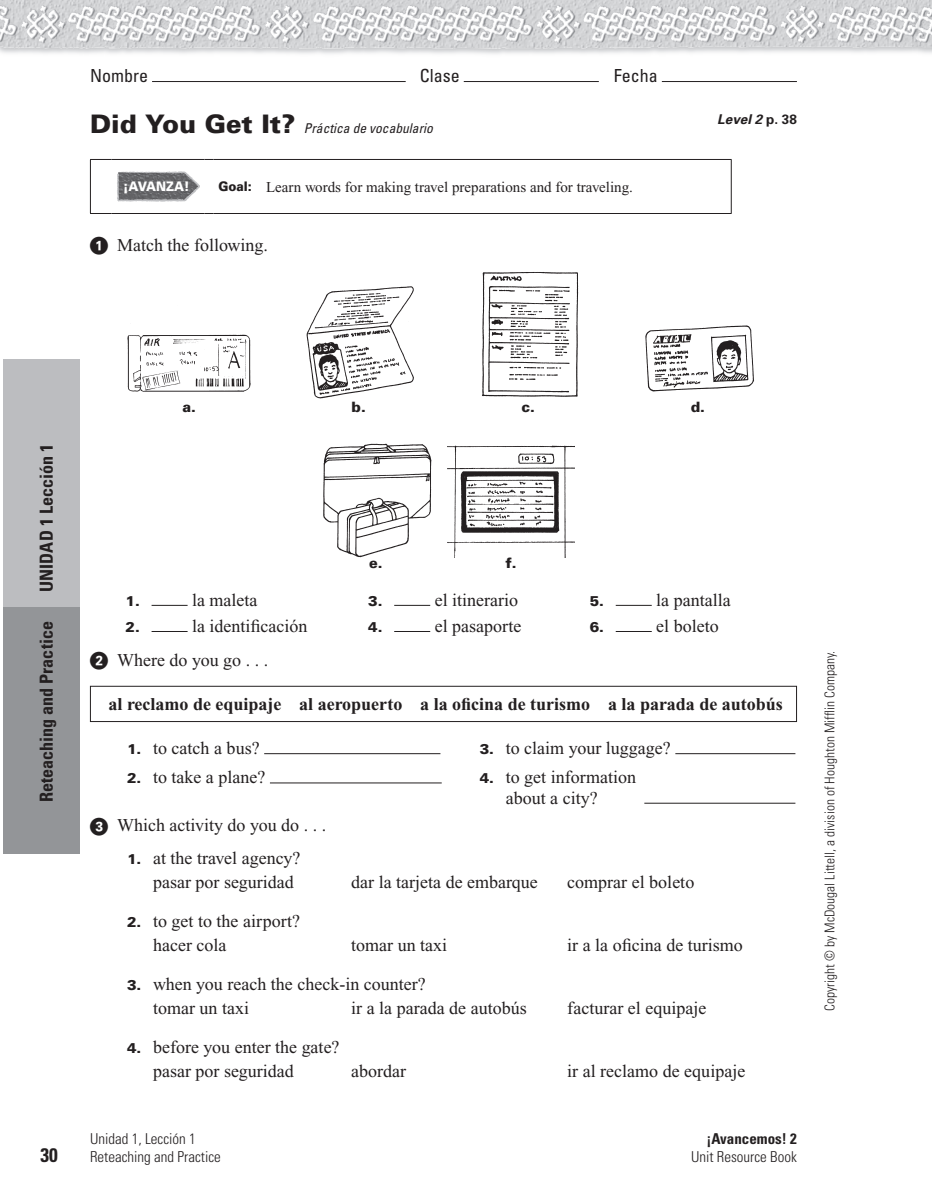
<style>
.page{position:relative;width:932px;height:1186px;background:#fff}
.page>*{position:absolute;margin:0;border:0;box-sizing:border-box;transform-origin:0 0}
.t1{font:700 condensed 19.5px "Univers";color:#231f20}
.t2{font:18px/24.8px "Times";color:#231f20}
.t3{font:700 18px "Times";color:#231f20}
.t4{font:700 condensed 18px "Univers";color:#231f20}
.t5{font:condensed 18px "Univers";color:#231f20}
.t6{font:15px "Times";color:#231f20}
.t7{font:300 condensed 15px/18px "Univers";color:#231f20}
.t8{font:700 condensed 15px "Univers";color:#231f20}
.t9{font:900 14.25px "Univers";color:#231f20}
.t10{font:300 condensed 13.5px "Univers";color:#231f20}
.t11{font:italic condensed 13.5px "Univers";color:#231f20}
.t12{font:italic 700 13.5px "Univers";color:#231f20}
.t13{font:900 13.2px "Univers";color:#fff;scale:.91 1}
.s1{font-weight:900;font-style:normal;font-stretch:normal;font-size:25.5px}
.s2{font-family:"Univers";font-weight:900;font-size:13.2px}
.s3{font-family:"Pcnumber";font-size:22.5px}
.s4{font-style:normal}
.s5{font-family:"Univers";font-weight:900;font-size:14.25px}
</style>
<div class="page">
<img style="left:0;top:0;width:912px;height:49px">
<svg style="left:912px;top:47px;width:6px;height:7px"></svg>
<img style="left:912px;top:0;width:6px;height:47px">
<hr style="left:152px;top:81px;width:253px;height:1px;background:#231f20">
<hr style="left:464px;top:81px;width:135px;height:1px;background:#231f20">
<hr style="left:662px;top:81px;width:135px;height:1px;background:#231f20">
<img style="left:918px;top:0;width:14px;height:53px">
<img style="left:918px;top:0;width:1px;height:47px">
<img style="left:127px;top:334px;width:124px;height:58px">
<img style="left:306px;top:286px;width:108px;height:113px">
<img style="left:482px;top:272px;width:97px;height:125px">
<img style="left:645px;top:325px;width:109px;height:67px">
<img style="left:323px;top:443px;width:109px;height:114px">
<img style="left:448px;top:445px;width:126px;height:112px">
<hr style="left:152px;top:605px;width:36px;height:1px;background:#231f20">
<hr style="left:394px;top:605px;width:36px;height:1px;background:#231f20">
<hr style="left:615px;top:605px;width:36px;height:1px;background:#231f20">
<hr style="left:152px;top:631px;width:36px;height:1px;background:#231f20">
<hr style="left:394px;top:631px;width:36px;height:1px;background:#231f20">
<hr style="left:615px;top:631px;width:36px;height:1px;background:#231f20">
<div style="left:90px;top:686px;width:706px;height:36px;border:1px solid #231f20"></div>
<hr style="left:264px;top:753px;width:176px;height:1px;background:#231f20">
<hr style="left:270px;top:782px;width:171px;height:1px;background:#231f20">
<hr style="left:675px;top:753px;width:120px;height:1px;background:#231f20">
<hr style="left:644px;top:802px;width:151px;height:1px;background:#231f20">
<svg style="left:90px;top:159px;width:21px;height:1px"></svg>
<hr style="left:90px;top:160px;width:1px;height:53px;background:#231f20">
<hr style="left:111px;top:159px;width:93px;height:1px;background:#231f20">
<hr style="left:213px;top:159px;width:44px;height:1px;background:#231f20">
<hr style="left:266px;top:159px;width:465px;height:1px;background:#231f20">
<hr style="left:730px;top:160px;width:1px;height:53px;background:#231f20">
<svg style="left:90px;top:213px;width:21px;height:1px"></svg>
<hr style="left:111px;top:213px;width:93px;height:1px;background:#231f20">
<hr style="left:213px;top:213px;width:44px;height:1px;background:#231f20">
<hr style="left:266px;top:213px;width:465px;height:1px;background:#231f20">
<svg style="left:117px;top:171px;width:83px;height:31px;background:#848587"></svg>
<div style="left:3px;top:606px;width:77px;height:248px;background:#939598"></div>
<div style="left:3px;top:359px;width:77px;height:247px;background:#bcbdc0"></div>
<p class="t5" style="left:90px;top:64px;width:59px">Nombre</p>
<p class="t5" style="left:420px;top:64px;width:41px">Clase</p>
<p class="t5" style="left:614px;top:64px;width:45px">Fecha</p>
<p class="t11" style="left:90px;top:119px;width:344px"><span class="s1">Did You Get It?</span> Práctica de vocabulario</p>
<p class="t13" style="left:123px;top:178px;width:74px">¡AVANZA!</p>
<p class="t6" style="left:218px;top:179px;width:416px"><span class="s2">Goal:</span> Learn words for making travel preparations and for traveling.</p>
<p class="t2" style="left:90px;top:232px;width:179px"><span class="s3">1</span> Match the following.</p>
<p class="t12" style="left:717px;top:111px;width:81px">Level 2 <span class="s4">p. 38</span></p>
<p class="t4" style="left:35px;top:591px;width:149px;rotate:-90deg">UNIDAD 1 Lección 1</p>
<p class="t4" style="left:35px;top:802px;width:182px;rotate:-90deg">Reteaching and Practice</p>
<p class="t9" style="left:182px;top:398px;width:15px">a.</p>
<p class="t9" style="left:351px;top:398px;width:16px">b.</p>
<p class="t9" style="left:521px;top:398px;width:15px">c.</p>
<p class="t9" style="left:690px;top:398px;width:16px">d.</p>
<p class="t9" style="left:369px;top:554px;width:15px">e.</p>
<p class="t9" style="left:505px;top:554px;width:13px">f.</p>
<p class="t9" style="left:125px;top:591px;width:16px">1.</p>
<p class="t2" style="left:192px;top:587px;width:67px">la maleta</p>
<p class="t9" style="left:368px;top:591px;width:16px">3.</p>
<p class="t2" style="left:435px;top:587px;width:85px">el itinerario</p>
<p class="t9" style="left:589px;top:591px;width:16px">5.</p>
<p class="t2" style="left:656px;top:587px;width:76px">la pantalla</p>
<p class="t9" style="left:125px;top:618px;width:16px">2.</p>
<p class="t2" style="left:192px;top:613px;width:117px">la identificación</p>
<p class="t9" style="left:368px;top:618px;width:16px">4.</p>
<p class="t2" style="left:435px;top:613px;width:88px">el pasaporte</p>
<p class="t9" style="left:589px;top:618px;width:16px">6.</p>
<p class="t2" style="left:656px;top:613px;width:64px">el boleto</p>
<p class="t2" style="left:90px;top:647px;width:180px"><span class="s3">2</span> Where do you go . . .</p>
<p class="t3" style="left:108px;top:693px;width:676px">al reclamo de equipaje al aeropuerto a la oficina de turismo a la parada de autobús</p>
<p class="t2" style="left:127px;top:735px;width:134px"><span class="s5">1.</span> to catch a bus?</p>
<p class="t2" style="left:127px;top:765px;width:140px"><span class="s5">2.</span> to take a plane?</p>
<p class="t2" style="left:479px;top:735px;width:192px"><span class="s5">3.</span> to claim your luggage?</p>
<p class="t2" style="left:506px;top:767px;width:132px;line-height:20.2px;text-indent:-26px"><span class="s5">4.</span> to get information about a city?</p>
<p class="t2" style="left:90px;top:813px;width:238px"><span class="s3">3</span> Which activity do you do . . .</p>
<p class="t2" style="left:153px;top:845px;width:149px;text-indent:-26px"><span class="s5">1.</span> at the travel agency? pasar por seguridad</p>
<p class="t2" style="left:351px;top:870px;width:188px">dar la tarjeta de embarque</p>
<p class="t2" style="left:567px;top:870px;width:128px">comprar el boleto</p>
<p class="t2" style="left:153px;top:908px;width:148px;text-indent:-26px"><span class="s5">2.</span> to get to the airport? hacer cola</p>
<p class="t2" style="left:351px;top:933px;width:97px">tomar un taxi</p>
<p class="t2" style="left:567px;top:933px;width:177px">ir a la oficina de turismo</p>
<p class="t2" style="left:153px;top:971px;width:274px;text-indent:-26px"><span class="s5">3.</span> when you reach the check-in counter? tomar un taxi</p>
<p class="t2" style="left:351px;top:996px;width:177px">ir a la parada de autobús</p>
<p class="t2" style="left:567px;top:996px;width:141px">facturar el equipaje</p>
<p class="t2" style="left:153px;top:1034px;width:188px;text-indent:-26px"><span class="s5">4.</span> before you enter the gate? pasar por seguridad</p>
<p class="t2" style="left:351px;top:1059px;width:56px">abordar</p>
<p class="t2" style="left:567px;top:1059px;width:179px">ir al reclamo de equipaje</p>
<p class="t7" style="left:90px;top:1129px;width:132px">Unidad 1, Lección 1<br>Reteaching and Practice</p>
<p class="t8" style="left:706px;top:1128px;width:92px">¡Avancemos! 2</p>
<p class="t1" style="left:40px;top:1142px;width:19px">30</p>
<p class="t7" style="left:691px;top:1147px;width:107px">Unit Resource Book</p>
<p class="t10" style="left:821px;top:1010px;width:361px;rotate:-90deg">Copyright © by McDougal Littell, a division of Houghton Mifflin Company.</p>
</div>
